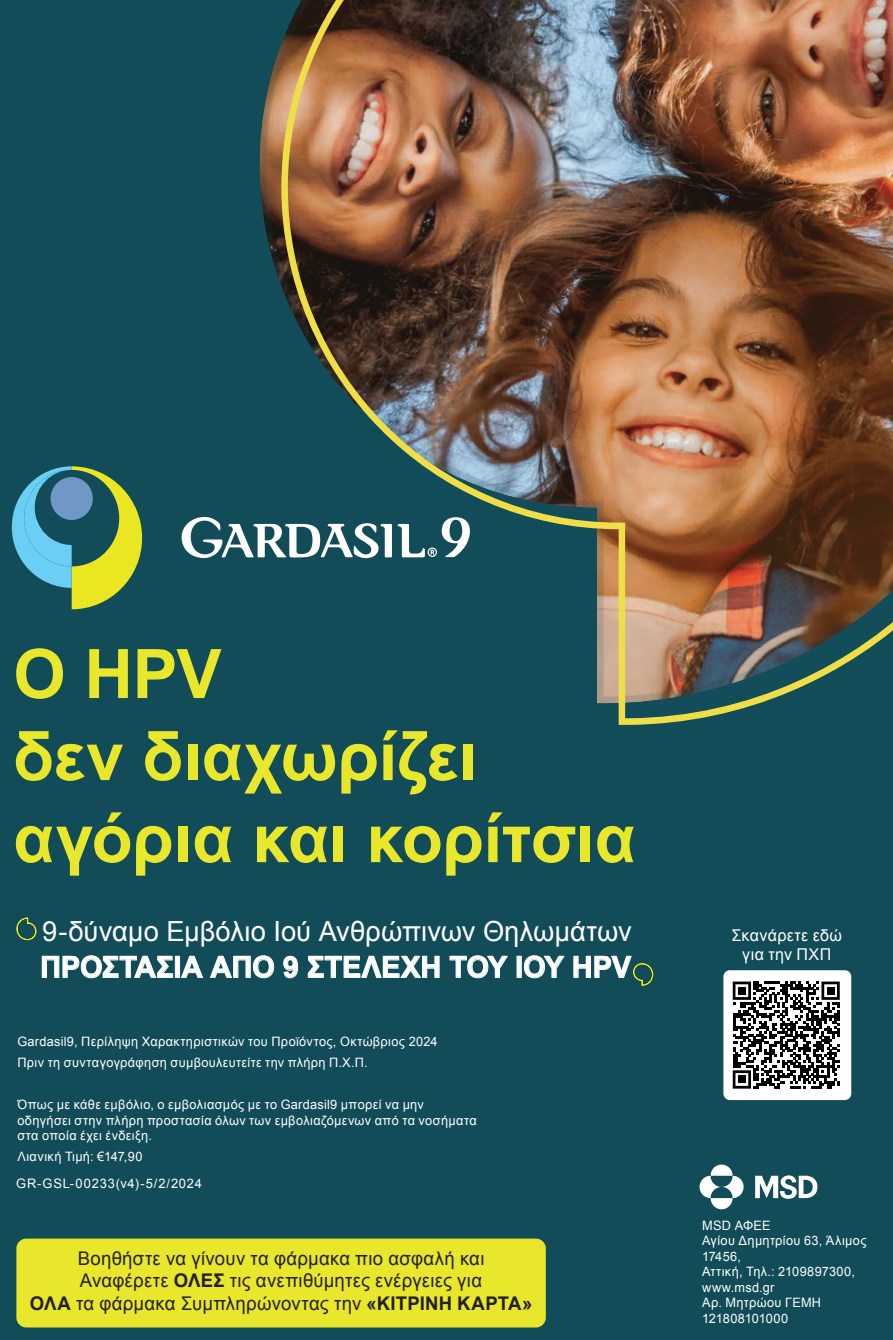
<style>
.page{position:relative;width:893px;height:1340px;background:#fff}
.page>*{position:absolute;margin:0;border:0;box-sizing:border-box;transform-origin:0 0}
.t1{font:700 68.4px/82.1px "Arial";letter-spacing:-.005em;color:#e9e72b}
.t2{font:700 29.47px "Arial";color:#fff}
.t3{font:27.68px "Arial";color:#fff}
.t4{font:18.9px/22.7px "Arial";letter-spacing:.015em;color:#231f20;text-align:center}
.t5{font:16.2px/19.6px "Arial";letter-spacing:.02em;color:#fff;text-align:center}
.t6{font:13.05px "Arial";letter-spacing:.06em;color:#fff}
.t7{font:12.83px/15.5px "Arial";letter-spacing:.025em;color:#fff}
.s1{font-weight:700}
</style>
<div class="page">
<div style="left:0;top:0;width:893px;height:1339px;background:#114c58"></div>
<div style="left:723px;top:970px;width:128px;height:130px;background:#fff;border-radius:6px"></div>
<svg style="left:700px;top:1164px;width:44px;height:45px"></svg>
<svg style="left:755px;top:1175px;width:62px;height:23px"></svg>
<div style="left:16px;top:1238px;width:530px;height:89px;background:#e9e72b;border-radius:10px"></div>
<svg style="left:42px;top:955px;width:131px;height:23px"></svg>
<div style="left:175px;top:956px;width:5px;height:21px;border:1px solid #fff"></div>
<svg style="left:181px;top:955px;width:22px;height:22px"></svg>
<svg style="left:210px;top:955px;width:64px;height:23px"></svg>
<svg style="left:283px;top:955px;width:15px;height:23px"></svg>
<svg style="left:308px;top:955px;width:132px;height:23px"></svg>
<svg style="left:449px;top:955px;width:59px;height:23px"></svg>
<div style="left:517px;top:956px;width:5px;height:21px;border:1px solid #fff"></div>
<svg style="left:524px;top:955px;width:41px;height:23px"></svg>
<img style="left:11px;top:46px;width:270px;height:564px">
<img style="left:281px;top:0;width:612px;height:725px">
<svg style="left:16px;top:917px;width:21px;height:23px"></svg>
<svg style="left:573px;top:955px;width:81px;height:31px"></svg>
<svg style="left:733px;top:981px;width:107px;height:107px"></svg>
<div style="left:738px;top:986px;width:8px;height:8px;background:#000001"></div>
<div style="left:827px;top:986px;width:7px;height:8px;background:#000001"></div>
<div style="left:738px;top:1075px;width:8px;height:8px;background:#000001"></div>
<h1 class="t1" style="left:13px;top:635px;width:624px">Ο HPV<br>δεν διαχωρίζει αγόρια και κορίτσια</h1>
<h3 class="t3" style="left:42px;top:913px;width:591px">9-δύναμο Εμβόλιο Ιού Ανθρώπινων Θηλωμάτων</h3>
<h2 class="t2" style="left:40px;top:947px;width:592px">ΠΡΟΣΤΑΣΙΑ ΑΠΟ 9 ΣΤΕΛΕΧΗ ΤΟΥ ΙΟΥ HPV</h2>
<p class="t7" style="left:17px;top:1031px;width:422px;line-height:20.9px">Gardasil9, Περίληψη Χαρακτηριστικών του Προϊόντος, Οκτώβριος 2024<br>Πριν τη συνταγογράφηση συμβουλευτείτε την πλήρη Π.Χ.Π.</p>
<p class="t7" style="left:17px;top:1096px;width:461px">Όπως με κάθε εμβόλιο, ο εμβολιασμός με το Gardasil9 μπορεί να μην οδηγήσει στην πλήρη προστασία όλων των εμβολιαζόμενων από τα νοσήματα στα οποία έχει ένδειξη.</p>
<p class="t7" style="left:17px;top:1148px;width:127px">Λιανική Τιμή: €147,90</p>
<p class="t6" style="left:16px;top:1175px;width:187px">GR-GSL-00233(v4)-5/2/2024</p>
<h3 class="t4" style="left:30px;top:1246px;width:504px">Βοηθήστε να γίνουν τα φάρµακα πιο ασφαλή και<br>Αναφέρετε <span class="s1">ΟΛΕΣ</span> τις ανεπιθύµητες ενέργειες για<br><span class="s1">ΟΛΑ</span> τα φάρµακα Συµπληρώνοντας την <span class="s1">«ΚΙΤΡΙΝΗ ΚΑΡΤΑ»</span></h3>
<p class="t5" style="left:731px;top:925px;width:112px">Σκανάρετε εδώ για την ΠΧΠ</p>
<p class="t7" style="left:702px;top:1217px;width:166px">MSD ΑΦΕΕ<br>Αγίου Δημητρίου 63, Άλιμος<br>17456,<br>Αττική, Tηλ.: 2109897300, www.msd.gr<br>Αρ. Μητρώου ΓΕΜΗ<br>121808101000</p>
</div>
